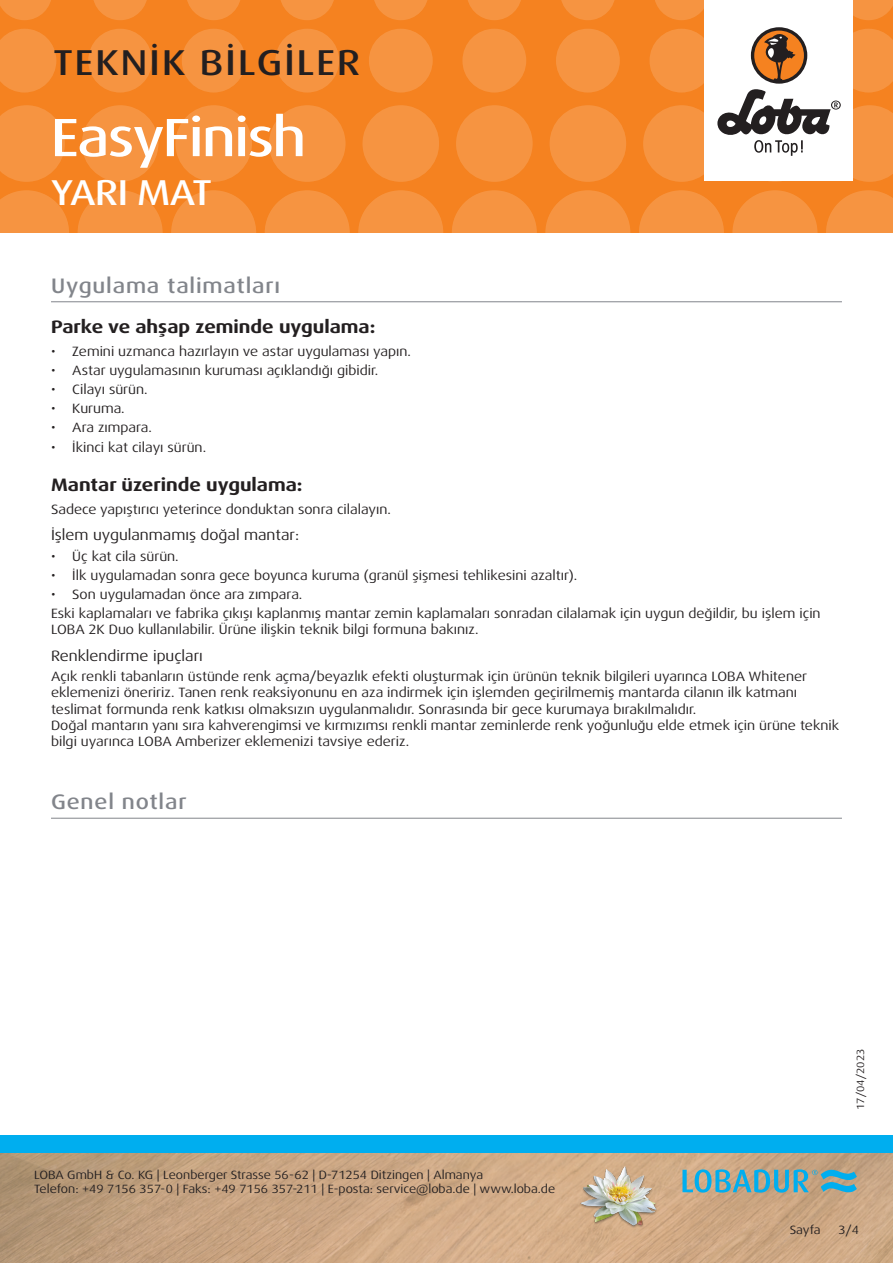
<style>
.page{position:relative;width:893px;height:1263px;background:#fff}
.page>*{position:absolute;margin:0;border:0;box-sizing:border-box;transform-origin:0 0}
.t1{font:500 expanded 54px "Dax Pro";letter-spacing:-.025em;color:#fff}
.t2{font:500 expanded 36px "Dax Pro";letter-spacing:.06em;color:#231f20}
.t3{font:500 expanded 36px "Dax Pro";letter-spacing:-.015em;color:#fff}
.Titel_grau{font:500 expanded 21px "Dax Pro";letter-spacing:.04em;color:#82858b}
.t4{font:700 expanded 18px "Dax Pro";color:#231f20}
.t5{font:expanded 15px "Dax Pro";color:#231f20}
.Text{font:expanded 13.5px/16.2px "Dax Pro";color:#231f20}
.t6{font:expanded 12px/14.4px "Dax Pro";color:#231f20}
.t7{font:expanded 10.5px "Dax Pro";color:#231f20}
</style>
<div class="page">
<div style="left:0;top:0;width:893px;height:233px;background:#f58220"></div>
<svg style="left:0;top:190px;width:69px;height:43px"></svg>
<svg style="left:78px;top:190px;width:85px;height:85px;fill:#f69441"></svg>
<svg style="left:171px;top:190px;width:85px;height:85px;fill:#f69441"></svg>
<svg style="left:265px;top:190px;width:85px;height:85px;fill:#f69441"></svg>
<svg style="left:358px;top:190px;width:85px;height:85px;fill:#f69441"></svg>
<svg style="left:545px;top:190px;width:85px;height:85px;fill:#f69441"></svg>
<svg style="left:452px;top:190px;width:85px;height:85px;fill:#f69441"></svg>
<svg style="left:732px;top:190px;width:85px;height:85px;fill:#f69441"></svg>
<svg style="left:639px;top:190px;width:85px;height:85px;fill:#f69441"></svg>
<svg style="left:826px;top:190px;width:67px;height:43px"></svg>
<svg style="left:0;top:105px;width:65px;height:77px"></svg>
<svg style="left:82px;top:105px;width:76px;height:77px"></svg>
<svg style="left:175px;top:105px;width:77px;height:77px"></svg>
<svg style="left:269px;top:105px;width:76px;height:77px"></svg>
<svg style="left:456px;top:105px;width:77px;height:77px"></svg>
<svg style="left:362px;top:105px;width:77px;height:77px"></svg>
<svg style="left:550px;top:105px;width:76px;height:77px"></svg>
<svg style="left:0;top:29px;width:56px;height:63px"></svg>
<svg style="left:182px;top:29px;width:64px;height:63px"></svg>
<svg style="left:88px;top:29px;width:64px;height:63px"></svg>
<svg style="left:275px;top:29px;width:64px;height:63px"></svg>
<svg style="left:462px;top:29px;width:64px;height:63px"></svg>
<svg style="left:369px;top:29px;width:64px;height:63px"></svg>
<svg style="left:556px;top:29px;width:64px;height:63px"></svg>
<svg style="left:0;top:0;width:51px;height:20px"></svg>
<svg style="left:187px;top:0;width:53px;height:20px"></svg>
<svg style="left:468px;top:0;width:53px;height:20px"></svg>
<svg style="left:655px;top:0;width:49px;height:20px"></svg>
<svg style="left:93px;top:0;width:54px;height:20px"></svg>
<svg style="left:374px;top:0;width:54px;height:20px"></svg>
<svg style="left:281px;top:0;width:53px;height:20px"></svg>
<svg style="left:561px;top:0;width:54px;height:20px"></svg>
<svg style="left:853px;top:0;width:40px;height:20px"></svg>
<img style="left:0;top:1152px;width:893px;height:111px">
<div style="left:0;top:1135px;width:893px;height:17px;background:#00aeef"></div>
<div style="left:704px;top:0;width:149px;height:181px;background:#fff"></div>
<svg style="left:643px;top:29px;width:250px;height:153px"></svg>
<img style="left:578px;top:1161px;width:82px;height:81px">
<svg style="left:682px;top:1169px;width:175px;height:24px;background:#75a8ae"></svg>
<hr style="left:51px;top:818px;width:791px;height:1px;background:#82858b">
<hr style="left:51px;top:301px;width:791px;height:1px;background:#82858b">
<h2 class="t2" style="left:53px;top:40px;width:308px">TEKNIK BILGILER</h2>
<p class="t1" style="left:51px;top:103px;width:257px">EasyFinish</p>
<h2 class="t3" style="left:51px;top:169px;width:162px">YARI MAT</h2>
<p class="Titel_grau" style="left:51px;top:272px;width:230px">Uygulama talimatları</p>
<p class="t4" style="left:51px;top:315px;width:326px">Parke ve ahşap zeminde uygulama:</p>
<p class="Text" style="left:51px;top:343px;width:361px">• Zemini uzmanca hazırlayın ve astar uygulaması yapın.</p>
<p class="Text" style="left:51px;top:362px;width:329px">• Astar uygulamasının kuruması açıklandığı gibidir.</p>
<p class="Text" style="left:51px;top:381px;width:98px">• Cilayı sürün.</p>
<p class="Text" style="left:51px;top:400px;width:75px">• Kuruma.</p>
<p class="Text" style="left:51px;top:420px;width:102px">• Ara zımpara.</p>
<p class="Text" style="left:51px;top:439px;width:157px">• İkinci kat cilayı sürün.</p>
<p class="t4" style="left:51px;top:473px;width:253px">Mantar üzerinde uygulama:</p>
<p class="Text" style="left:51px;top:501px;width:341px">Sadece yapıştırıcı yeterince donduktan sonra cilalayın.</p>
<p class="t5" style="left:51px;top:525px;width:250px">İşlem uygulanmamış doğal mantar:</p>
<p class="Text" style="left:51px;top:548px;width:129px">• Üç kat cila sürün.</p>
<p class="Text" style="left:51px;top:567px;width:528px">• İlk uygulamadan sonra gece boyunca kuruma (granül şişmesi tehlikesini azaltır).</p>
<p class="Text" style="left:51px;top:586px;width:253px">• Son uygulamadan önce ara zımpara.</p>
<p class="Text" style="left:51px;top:605px;width:771px">Eski kaplamaları ve fabrika çıkışı kaplanmış mantar zemin kaplamaları sonradan cilalamak için uygun değildir, bu işlem için<br>LOBA 2K Duo kullanılabilir. Ürüne ilişkin teknik bilgi formuna bakınız.</p>
<p class="t5" style="left:51px;top:646px;width:153px">Renklendirme ipuçları</p>
<p class="Text" style="left:51px;top:669px;width:757px">Açık renkli tabanların üstünde renk açma/beyazlık efekti oluşturmak için ürünün teknik bilgileri uyarınca LOBA Whitener eklemenizi öneririz. Tanen renk reaksiyonunu en aza indirmek için işlemden geçirilmemiş mantarda cilanın ilk katmanı teslimat formunda renk katkısı olmaksızın uygulanmalıdır. Sonrasında bir gece kurumaya bırakılmalıdır.</p>
<p class="Text" style="left:51px;top:717px;width:790px">Doğal mantarın yanı sıra kahverengimsi ve kırmızımsı renkli mantar zeminlerde renk yoğunluğu elde etmek için ürüne teknik bilgi uyarınca LOBA Amberizer eklemenizi tavsiye ederiz.</p>
<p class="Titel_grau" style="left:51px;top:789px;width:137px">Genel notlar</p>
<p class="t6" style="left:34px;top:1167px;width:523px">LOBA GmbH &amp; Co. KG | Leonberger Strasse 56-62 | D-71254 Ditzingen | Almanya<br>Telefon: +49 7156 357-0 | Faks: +49 7156 357-211 | E-posta: service@loba.de | www.loba.de</p>
<p class="t7" style="left:854px;top:1110px;width:63px;rotate:-90deg">17/04/2023</p>
<p class="t6" style="left:790px;top:1223px;width:33px">Sayfa</p>
<p class="t6" style="left:838px;top:1223px;width:22px">3/4</p>
</div>
